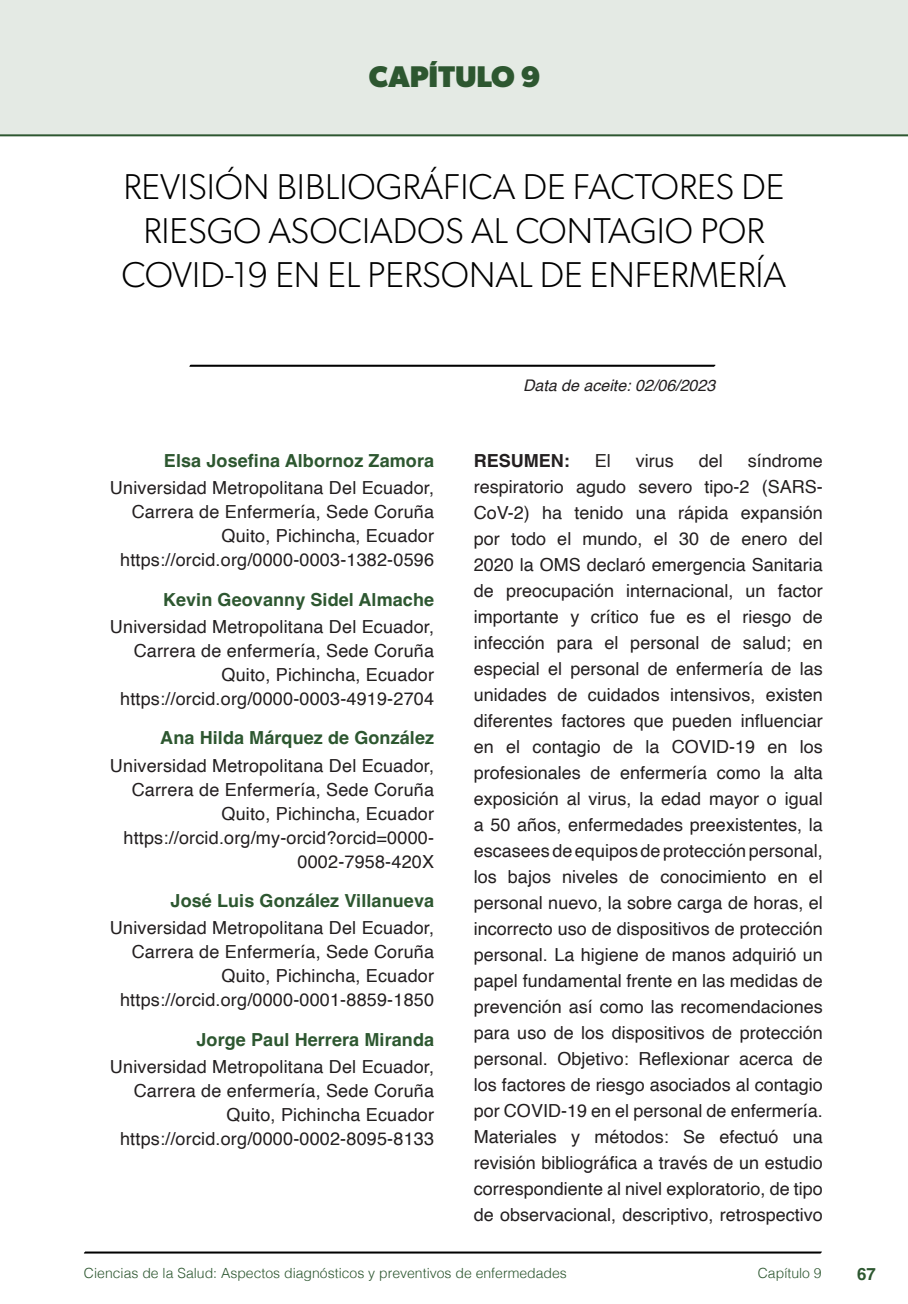
<style>
.page{position:relative;width:908px;height:1304px;background:#fff}
.page>*{position:absolute;margin:0;border:0;box-sizing:border-box;transform-origin:0 0}
.t1{font:300 36px/44px "Gibson";color:#000;text-align:center}
.t2{font:700 30px "Gibson";color:#2d5730}
.t3{font:18px/26px "Helvetica";letter-spacing:.01em;color:#231f20;text-align:right}
.t4{font:700 18px "Helvetica";letter-spacing:.005em;color:#2d5730}
.t5{font:700 18px "Helvetica";color:#231f20}
.t6{font:700 16.8px "Helvetica";color:#2d5730}
.t7{font:italic 16px "Helvetica";color:#231f20}
.t8{font:300 14px "Helvetica";color:#2d5730}
</style>
<div class="page">
<svg style="left:84px;top:1251px;width:737px;height:3px;background:#515151"></svg>
<svg style="left:189px;top:364px;width:526px;height:3px;background:#4f4f4f"></svg>
<div style="left:0;top:0;width:907px;height:136px;background:#e4eae4"></div>
<div style="left:44px;top:72px;width:68px;height:61px;background:#e4eae4"></div>
<h2 class="t2" style="left:369px;top:58px;width:173px">CAPÍTULO 9</h2>
<h1 class="t1" style="left:122px;top:164px;width:666px">REVISIÓN BIBLIOGRÁFICA DE FACTORES DE<br>RIESGO ASOCIADOS AL CONTAGIO POR<br>COVID-19 EN EL PERSONAL DE ENFERMERÍA</h1>
<p class="t4" style="left:164px;top:450px;width:271px">Elsa Josefina Albornoz Zamora</p>
<p class="t3" style="left:110px;top:477px;width:325px;line-height:24px">Universidad Metropolitana Del Ecuador, Carrera de Enfermería, Sede Coruña Quito, Pichincha, Ecuador https://orcid.org/0000-0003-1382-0596</p>
<p class="t4" style="left:163px;top:588px;width:272px">Kevin Geovanny Sidel Almache</p>
<p class="t3" style="left:110px;top:615px;width:325px;line-height:24px">Universidad Metropolitana Del Ecuador, Carrera de enfermería, Sede Coruña Quito, Pichincha, Ecuador https://orcid.org/0000-0003-4919-2704</p>
<p class="t4" style="left:160px;top:727px;width:275px">Ana Hilda Márquez de González</p>
<p class="t3" style="left:110px;top:754px;width:325px;line-height:24px">Universidad Metropolitana Del Ecuador, Carrera de Enfermería, Sede Coruña Quito, Pichincha, Ecuador https://orcid.org/my-orcid?orcid=0000- 0002-7958-420X</p>
<p class="t4" style="left:170px;top:890px;width:265px">José Luis González Villanueva</p>
<p class="t3" style="left:110px;top:917px;width:325px;line-height:24px">Universidad Metropolitana Del Ecuador, Carrera de Enfermería, Sede Coruña Quito, Pichincha, Ecuador https://orcid.org/0000-0001-8859-1850</p>
<p class="t4" style="left:196px;top:1028px;width:239px">Jorge Paul Herrera Miranda</p>
<p class="t3" style="left:110px;top:1055px;width:325px;line-height:24px">Universidad Metropolitana Del Ecuador, Carrera de enfermería, Sede Coruña Quito, Pichincha Ecuador https://orcid.org/0000-0002-8095-8133</p>
<p class="t7" style="left:523px;top:373px;width:194px">Data de aceite: 02/06/2023</p>
<p class="t5" style="left:473px;top:450px;width:97px">RESUMEN:</p>
<p class="t3" style="left:594px;top:448px;width:18px">El</p>
<p class="t3" style="left:635px;top:448px;width:39px">virus</p>
<p class="t3" style="left:698px;top:448px;width:26px">del</p>
<p class="t3" style="left:473px;top:448px;width:350px;text-align:justify;text-indent:274px">síndrome respiratorio agudo severo tipo-2 (SARS-CoV-2) ha tenido una rápida expansión por todo el mundo, el 30 de enero del 2020 la OMS declaró emergencia Sanitaria de preocupación internacional, un factor importante y crítico fue es el riesgo de infección para el personal de salud; en especial el personal de enfermería de las unidades de cuidados intensivos, existen diferentes factores que pueden influenciar en el contagio de la COVID-19 en los profesionales de enfermería como la alta exposición al virus, la edad mayor o igual a 50 años, enfermedades preexistentes, la escasees de equipos de protección personal, los bajos niveles de conocimiento en el personal nuevo, la sobre carga de horas, el incorrecto uso de dispositivos de protección personal. La higiene de manos adquirió un papel fundamental frente en las medidas de prevención así como las recomendaciones para uso de los dispositivos de protección personal. Objetivo: Reflexionar acerca de los factores de riesgo asociados al contagio por COVID-19 en el personal de enfermería.<br>Materiales y métodos: Se efectuó una revisión bibliográfica a través de un estudio correspondiente al nivel exploratorio, de tipo de observacional, descriptivo, retrospectivo</p>
<p class="t8" style="left:84px;top:1261px;width:484px">Ciencias de la Salud: Aspectos diagnósticos y preventivos de enfermedades</p>
<p class="t8" style="left:757px;top:1261px;width:65px">Capítulo 9</p>
<p class="t6" style="left:856px;top:1264px;width:20px">67</p>
</div>
